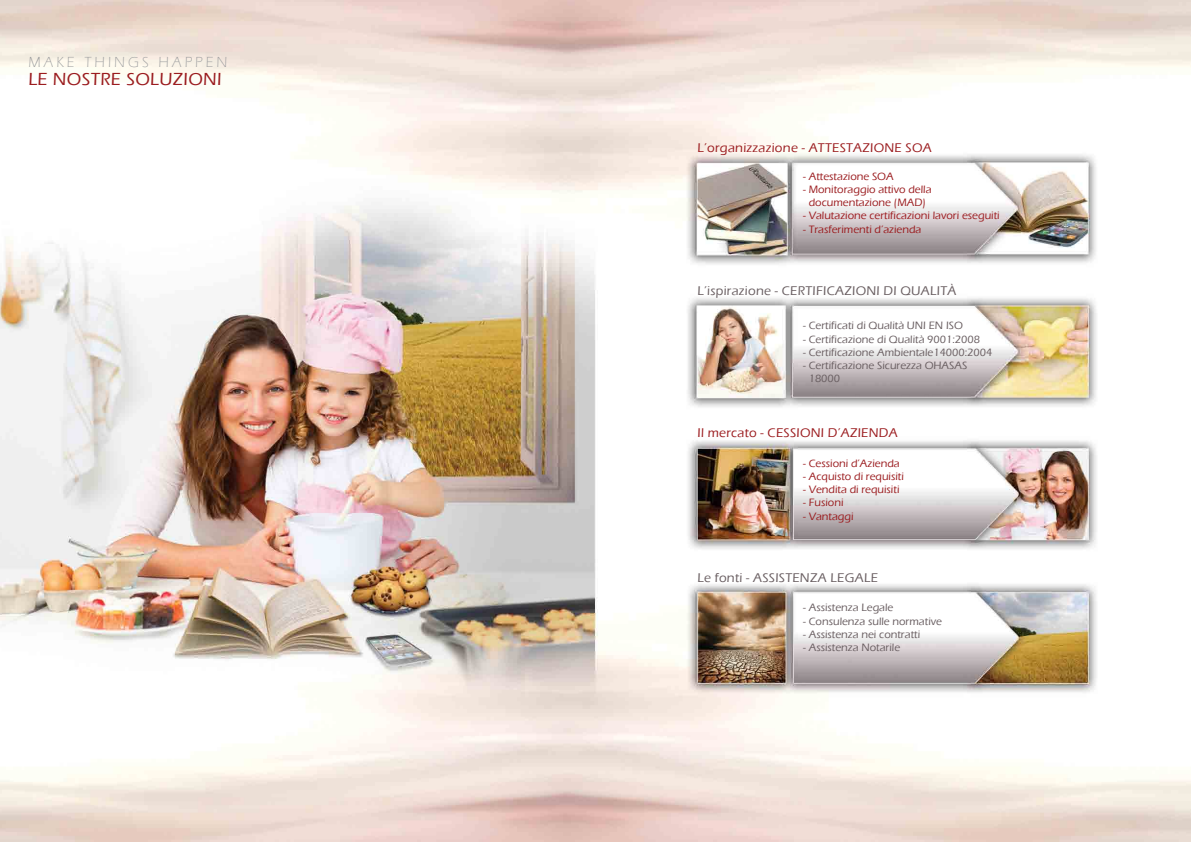
<style>
.page{position:relative;width:1191px;height:842px;background:#fff}
.page>*{position:absolute;margin:0;border:0;box-sizing:border-box;transform-origin:0 0}
.t1{font:500 18px "Eras ITC";letter-spacing:.02em;color:#9b1c1f}
.t2{font:300 15px "Eras ITC";letter-spacing:.2em;color:#939598}
.t3{font:500 13px "Eras ITC";letter-spacing:.02em;color:#695e61}
.t4{font:500 13px "Eras ITC";letter-spacing:.02em;color:#9b1c1f}
.t5{font:500 11px/13.2px "Eras ITC";color:#695e61}
.t6{font:500 11px/13.2px "Eras ITC";color:#9b1c1f;text-align:center}
</style>
<div class="page">
<img style="left:0;top:0;width:1191px;height:842px">
<h2 class="t2" style="left:28px;top:54px;width:201px">MAKE TH INGS HAPPEN</h2>
<h1 class="t1" style="left:28px;top:69px;width:64px">le nostre</h1>
<h1 class="t1" style="left:126px;top:69px;width:95px">soluzioni</h1>
<p class="t4" style="left:697px;top:140px;width:129px">L’organizzazione - Attesta</p>
<p class="t4" style="left:862px;top:140px;width:69px">zione soa</p>
<p class="t6" style="left:803px;top:170px;width:92px">- Attestazione SOA</p>
<p class="t6" style="left:803px;top:183px;width:130px">- Monitoraggio attivo della documentazione (MAD)</p>
<p class="t6" style="left:803px;top:209px;width:198px">- Valutazione certificazioni lavori eseguiti</p>
<p class="t6" style="left:803px;top:222px;width:120px">- Trasferimenti d’azienda</p>
<p class="t3" style="left:697px;top:284px;width:93px">L’ispirazione - certifica</p>
<p class="t3" style="left:844px;top:284px;width:113px">zioni di qualità</p>
<p class="t5" style="left:803px;top:319px;width:160px">- Certificati di Qualità UN I EN ISO</p>
<p class="t5" style="left:803px;top:332px;width:178px">- Certificazione di Qualità 9001:2008</p>
<p class="t5" style="left:803px;top:346px;width:191px">- Certificazione Ambientale14000:2004</p>
<p class="t5" style="left:808px;top:359px;width:160px;text-indent:-6px">- Certificazione Sicurezza OHASAS<br>18000</p>
<p class="t4" style="left:697px;top:425px;width:85px">Il mercato - Cessi</p>
<p class="t4" style="left:800px;top:425px;width:89px">oni d’azienda</p>
<p class="t6" style="left:803px;top:457px;width:98px">- Cessioni d’Azienda</p>
<p class="t6" style="left:803px;top:470px;width:102px">- Acquisto di requisiti</p>
<p class="t6" style="left:803px;top:483px;width:98px">- Vendita di requisiti</p>
<p class="t6" style="left:803px;top:496px;width:42px">- Fusioni</p>
<p class="t6" style="left:803px;top:509px;width:52px">- Vantaggi</p>
<p class="t3" style="left:697px;top:570px;width:72px">Le fonti - Assiste</p>
<p class="t3" style="left:800px;top:570px;width:78px">nza legale</p>
<p class="t5" style="left:803px;top:601px;width:92px">- Assistenza Legale</p>
<p class="t5" style="left:803px;top:614px;width:140px">- Consulenza sulle normative</p>
<p class="t5" style="left:803px;top:628px;width:118px">- Assistenza nei contratti</p>
<p class="t5" style="left:803px;top:641px;width:98px">- Assistenza Notarile</p>
</div>
